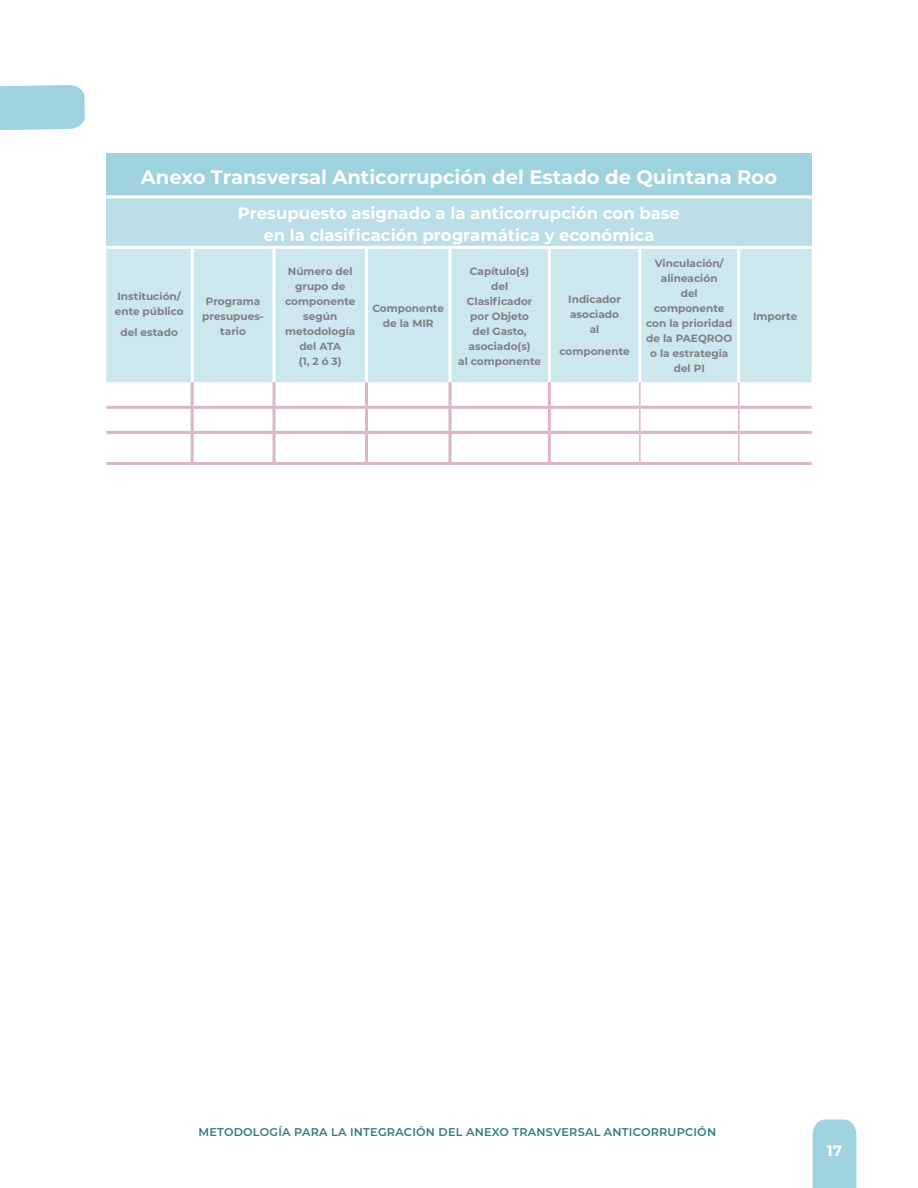
<style>
.page{position:relative;width:918px;height:1188px;background:#fff}
.page>*{position:absolute;margin:0;border:0;box-sizing:border-box;transform-origin:0 0}
.t1{font:700 19.5px "Montserrat";color:#fff}
.t2{font:700 16.5px "Montserrat";color:#fff}
.t3{font:700 15px "Montserrat";color:#fff}
.t4{font:600 11.25px "Montserrat";letter-spacing:.02em;color:#317b7d}
.t5{font:700 10.5px/15px "Montserrat";color:#7e8083;text-align:center}
</style>
<div class="page">
<div style="left:813px;top:1120px;width:43px;height:68px;background:#9ed2df"></div>
<svg style="left:0;top:85px;width:85px;height:45px;background:#a2d4e0"></svg>
<div style="left:106px;top:153px;width:706px;height:44px;background:#9ed2df"></div>
<div style="left:106px;top:197px;width:706px;height:50px;background:#bbdee8"></div>
<div style="left:106px;top:249px;width:706px;height:133px;background:#cde7ee"></div>
<hr style="left:106px;top:195px;width:86px;height:3px;background:#fff">
<hr style="left:192px;top:195px;width:82px;height:3px;background:#fff">
<hr style="left:274px;top:195px;width:93px;height:3px;background:#fff">
<hr style="left:367px;top:195px;width:83px;height:3px;background:#fff">
<hr style="left:450px;top:195px;width:99px;height:3px;background:#fff">
<hr style="left:549px;top:195px;width:91px;height:3px;background:#fff">
<hr style="left:640px;top:195px;width:99px;height:3px;background:#fff">
<hr style="left:739px;top:195px;width:73px;height:3px;background:#fff">
<hr style="left:106px;top:246px;width:86px;height:3px;background:#fff">
<hr style="left:192px;top:246px;width:82px;height:3px;background:#fff">
<hr style="left:191px;top:249px;width:3px;height:133px;background:#fff">
<hr style="left:274px;top:246px;width:93px;height:3px;background:#fff">
<hr style="left:273px;top:249px;width:3px;height:133px;background:#fff">
<hr style="left:367px;top:246px;width:83px;height:3px;background:#fff">
<hr style="left:365px;top:249px;width:3px;height:133px;background:#fff">
<hr style="left:450px;top:246px;width:99px;height:3px;background:#fff">
<svg style="left:448px;top:249px;width:4px;height:133px"></svg>
<hr style="left:549px;top:246px;width:91px;height:3px;background:#fff">
<hr style="left:548px;top:249px;width:3px;height:133px;background:#fff">
<hr style="left:640px;top:246px;width:99px;height:3px;background:#fff">
<hr style="left:739px;top:246px;width:73px;height:3px;background:#fff">
<hr style="left:191px;top:382px;width:3px;height:24px;background:#d9b5ca">
<hr style="left:273px;top:382px;width:3px;height:24px;background:#d9b5ca">
<hr style="left:365px;top:382px;width:3px;height:24px;background:#d9b5ca">
<svg style="left:448px;top:382px;width:4px;height:24px"></svg>
<hr style="left:548px;top:382px;width:3px;height:24px;background:#d9b5ca">
<hr style="left:106px;top:406px;width:86px;height:3px;background:#d9b5ca">
<hr style="left:192px;top:406px;width:82px;height:3px;background:#d9b5ca">
<hr style="left:191px;top:409px;width:3px;height:22px;background:#d9b5ca">
<hr style="left:274px;top:406px;width:93px;height:3px;background:#d9b5ca">
<hr style="left:273px;top:409px;width:3px;height:22px;background:#d9b5ca">
<hr style="left:367px;top:406px;width:83px;height:3px;background:#d9b5ca">
<hr style="left:365px;top:409px;width:3px;height:22px;background:#d9b5ca">
<hr style="left:450px;top:406px;width:99px;height:3px;background:#d9b5ca">
<svg style="left:448px;top:409px;width:4px;height:22px"></svg>
<hr style="left:549px;top:406px;width:90px;height:3px;background:#d9b5ca">
<hr style="left:548px;top:409px;width:3px;height:22px;background:#d9b5ca">
<hr style="left:641px;top:406px;width:97px;height:3px;background:#d9b5ca">
<hr style="left:739px;top:406px;width:73px;height:3px;background:#d9b5ca">
<hr style="left:106px;top:431px;width:86px;height:3px;background:#d9b5ca">
<hr style="left:192px;top:431px;width:82px;height:3px;background:#d9b5ca">
<hr style="left:191px;top:434px;width:3px;height:28px;background:#d9b5ca">
<hr style="left:274px;top:431px;width:93px;height:3px;background:#d9b5ca">
<hr style="left:273px;top:434px;width:3px;height:28px;background:#d9b5ca">
<hr style="left:367px;top:431px;width:83px;height:3px;background:#d9b5ca">
<hr style="left:365px;top:434px;width:3px;height:28px;background:#d9b5ca">
<hr style="left:450px;top:431px;width:99px;height:3px;background:#d9b5ca">
<svg style="left:448px;top:434px;width:4px;height:28px"></svg>
<hr style="left:549px;top:431px;width:90px;height:3px;background:#d9b5ca">
<hr style="left:548px;top:434px;width:3px;height:28px;background:#d9b5ca">
<hr style="left:641px;top:431px;width:97px;height:3px;background:#d9b5ca">
<hr style="left:739px;top:431px;width:73px;height:3px;background:#d9b5ca">
<hr style="left:106px;top:462px;width:86px;height:3px;background:#d9b5ca">
<hr style="left:192px;top:462px;width:82px;height:3px;background:#d9b5ca">
<hr style="left:274px;top:462px;width:93px;height:3px;background:#d9b5ca">
<hr style="left:367px;top:462px;width:83px;height:3px;background:#d9b5ca">
<hr style="left:450px;top:462px;width:99px;height:3px;background:#d9b5ca">
<hr style="left:549px;top:462px;width:91px;height:3px;background:#d9b5ca">
<hr style="left:640px;top:462px;width:99px;height:3px;background:#d9b5ca">
<hr style="left:739px;top:462px;width:73px;height:3px;background:#d9b5ca">
<hr style="left:638px;top:249px;width:3px;height:133px;background:#fff">
<hr style="left:737px;top:249px;width:3px;height:133px;background:#fff">
<hr style="left:639px;top:382px;width:2px;height:25px;background:#d9b5ca">
<hr style="left:639px;top:407px;width:2px;height:25px;background:#d9b5ca">
<svg style="left:738px;top:382px;width:1px;height:50px"></svg>
<hr style="left:639px;top:432px;width:2px;height:30px;background:#d9b5ca">
<hr style="left:738px;top:432px;width:1px;height:30px;background:#d9b5ca">
<p class="t1" style="left:141px;top:163px;width:638px">Anexo Transversal Anticorrupción del Estado de Quintana Roo</p>
<p class="t2" style="left:238px;top:201px;width:444px">Presupuesto asignado a la anticorrupción con base</p>
<p class="t2" style="left:263px;top:224px;width:393px">en la clasificación programática y económica</p>
<p class="t5" style="left:118px;top:288px;width:65px">Institución/</p>
<p class="t5" style="left:115px;top:303px;width:70px">ente público</p>
<p class="t5" style="left:121px;top:325px;width:59px">del estado</p>
<p class="t5" style="left:206px;top:293px;width:56px">Programa</p>
<p class="t5" style="left:202px;top:308px;width:63px">presupues&shy;tario</p>
<p class="t5" style="left:288px;top:263px;width:66px">Número del</p>
<p class="t5" style="left:295px;top:278px;width:52px">grupo de</p>
<p class="t5" style="left:285px;top:293px;width:72px">componente</p>
<p class="t5" style="left:303px;top:308px;width:36px">según</p>
<p class="t5" style="left:285px;top:323px;width:72px">metodología</p>
<p class="t5" style="left:299px;top:338px;width:43px">del ATA</p>
<p class="t5" style="left:299px;top:353px;width:44px">(1, 2 ó 3)</p>
<p class="t5" style="left:373px;top:301px;width:73px">Componente</p>
<p class="t5" style="left:383px;top:316px;width:52px">de la MIR</p>
<p class="t5" style="left:470px;top:263px;width:61px">Capítulo(s)</p>
<p class="t5" style="left:491px;top:278px;width:19px">del</p>
<p class="t5" style="left:467px;top:293px;width:67px">Clasificador</p>
<p class="t5" style="left:470px;top:308px;width:60px">por Objeto</p>
<p class="t5" style="left:473px;top:323px;width:56px">del Gasto,</p>
<p class="t5" style="left:469px;top:338px;width:64px">asociado(s)</p>
<p class="t5" style="left:458px;top:353px;width:84px">al componente</p>
<p class="t5" style="left:568px;top:291px;width:54px">Indicador</p>
<p class="t5" style="left:570px;top:306px;width:50px">asociado</p>
<p class="t5" style="left:590px;top:321px;width:11px">al</p>
<p class="t5" style="left:559px;top:343px;width:72px">componente</p>
<p class="t5" style="left:655px;top:256px;width:70px">Vinculación/</p>
<p class="t5" style="left:661px;top:271px;width:58px">alineación</p>
<p class="t5" style="left:681px;top:286px;width:19px">del</p>
<p class="t5" style="left:654px;top:301px;width:72px">componente</p>
<p class="t5" style="left:646px;top:316px;width:88px">con la prioridad</p>
<p class="t5" style="left:646px;top:331px;width:88px">de la PAEQROO</p>
<p class="t5" style="left:650px;top:346px;width:80px">o la estrategia del PI</p>
<p class="t5" style="left:753px;top:308px;width:46px">Importe</p>
<p class="t4" style="left:198px;top:1124px;width:519px">METODOLOGÍA PARA LA INTEGRACIÓN DEL ANEXO TRANSVERSAL ANTICORRUPCIÓN</p>
<h3 class="t3" style="left:827px;top:1139px;width:17px">17</h3>
</div>
